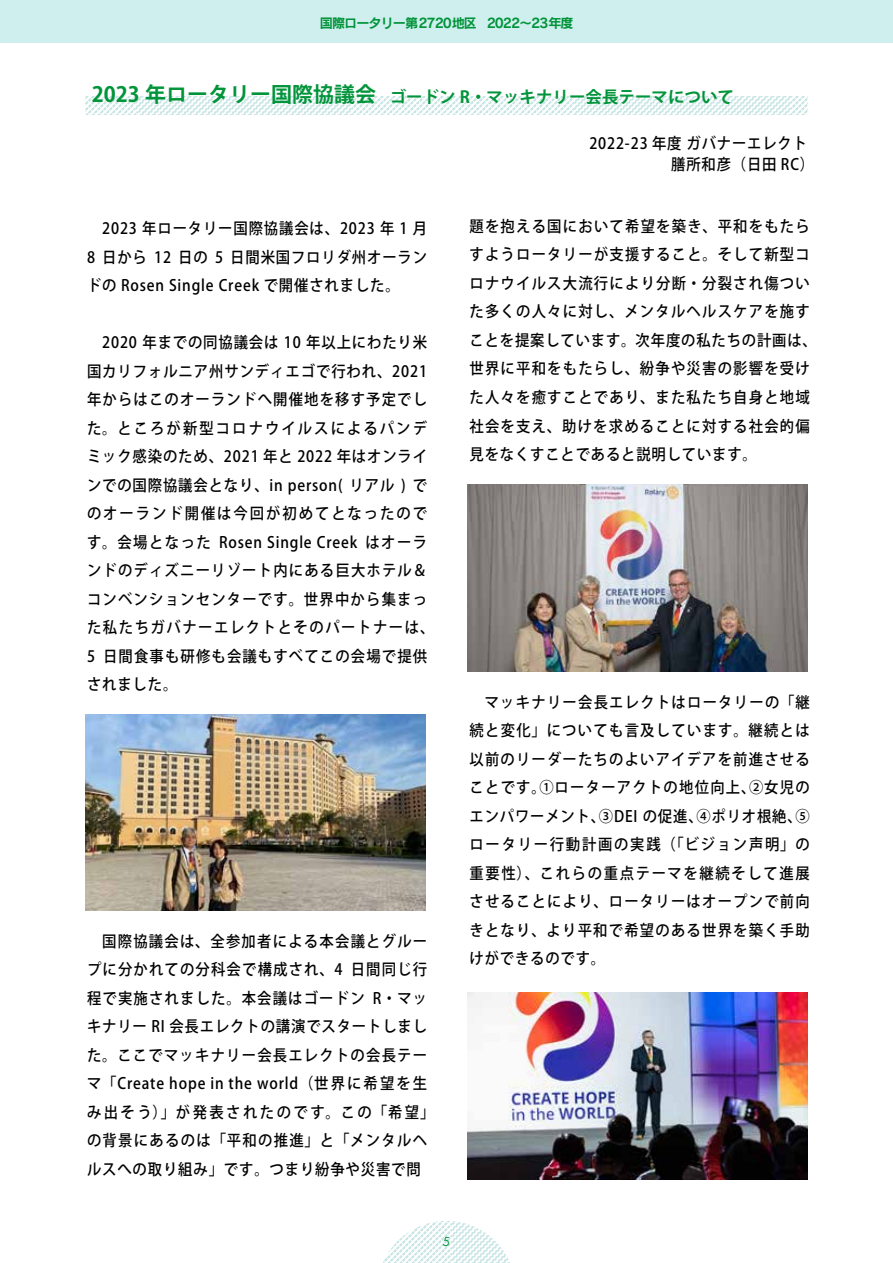
<style>
.page{position:relative;width:893px;height:1263px;background:#fff}
.page>*{position:absolute;margin:0;border:0;box-sizing:border-box;transform-origin:0 0}
.t1{font:700 16.5px "Koz Go Pr 6 N";color:#02943a}
.t2{font:500 15.6px/28.5px "Koz Go Pr 6 N";letter-spacing:.08em;color:#000;scale:.92 1}
.t3{font:500 15.6px/21px "Koz Go Pr 6 N";letter-spacing:.06em;color:#000;scale:.92 1}
.t4{font:13.2px "Rodin Pro B";letter-spacing:-.075em;color:#02943a}
.t5{font:12px "Futura Std";color:#02943a}
.s1{font-size:21px}
</style>
<div class="page">
<div style="left:0;top:0;width:893px;height:43px;background:#cfefef"></div>
<hr style="left:892px;top:0;width:1px;height:43px;background:#87d8d9">
<svg style="left:383px;top:1221px;width:127px;height:42px"></svg>
<svg style="left:85px;top:96px;width:723px;height:19px"></svg>
<img style="left:85px;top:715px;width:340px;height:195px">
<img style="left:468px;top:485px;width:340px;height:187px">
<img style="left:468px;top:992px;width:340px;height:187px">
<p class="t4" style="left:320px;top:14px;width:255px">国際ロータリー第2720地区 2022～23年度</p>
<p class="t1" style="left:92px;top:88px;width:644px"><span class="s1">2023 年ロータリー国際協議会</span> ゴードン R・マッキナリー会長テーマについて</p>
<p class="t3" style="left:671px;top:133px;width:157px;text-indent:-82px">2022-23 年度 ガバナーエレクト膳所和彦（日田 RC）</p>
<p class="t2" style="left:87px;top:215px;width:371px;text-align:justify">　2023 年ロータリー国際協議会は、2023 年 1 月8 日から 12 日の 5 日間米国フロリダ州オーランドの Rosen Single Creek で開催されました。　</p>
<p class="t2" style="left:87px;top:329px;width:379px">　2020 年までの同協議会は 10 年以上にわたり米国カリフォルニア州サンディエゴで行われ、2021年からはこのオーランドへ開催地を移す予定でした。ところが新型コロナウイルスによるパンデミック感染のため、2021 年と 2022 年はオンラインでの国際協議会となり、in person( リアル ) でのオーランド開催は今回が初めてとなったのです。会場となった Rosen Single Creek はオーランドのディズニーリゾート内にある巨大ホテル＆コンベンションセンターです。世界中から集まった私たちガバナーエレクトとそのパートナーは、<br>5 日間食事も研修も会議もすべてこの会場で提供されました。</p>
<p class="t2" style="left:87px;top:927px;width:379px">　国際協議会は、全参加者による本会議とグループに分かれての分科会で構成され、4 日間同じ行程で実施されました。本会議はゴードン R・マッキナリー RI 会長エレクトの講演でスタートしました。ここでマッキナリー会長エレクトの会長テーマ「Create hope in the world（世界に希望を生み出そう）」が発表されたのです。この「希望」の背景にあるのは「平和の推進」と「メンタルヘルスへの取り組み」です。つまり紛争や災害で問</p>
<p class="t2" style="left:469px;top:212px;width:379px">題を抱える国において希望を築き、平和をもたらすようロータリーが支援すること。そして新型コロナウイルス大流行により分断・分裂され傷ついた多くの人々に対し、メンタルヘルスケアを施すことを提案しています。次年度の私たちの計画は、世界に平和をもたらし、紛争や災害の影響を受けた人々を癒すことであり、また私たち自身と地域社会を支え、助けを求めることに対する社会的偏見をなくすことであると説明しています。</p>
<p class="t2" style="left:469px;top:688px;width:371px;text-align:justify">　マッキナリー会長エレクトはロータリーの「継続と変化」についても言及しています。継続とは以前のリーダーたちのよいアイデアを前進させることです。①ローターアクトの地位向上、②女児のエンパワーメント、③DEI の促進、④ポリオ根絶、⑤ロータリー行動計画の実践（「ビジョン声明」の重要性）、これらの重点テーマを継続そして進展させることにより、ロータリーはオープンで前向きとなり、より平和で希望のある世界を築く手助けができるのです。</p>
<p class="t5" style="left:443px;top:1234px;width:9px">5</p>
</div>
